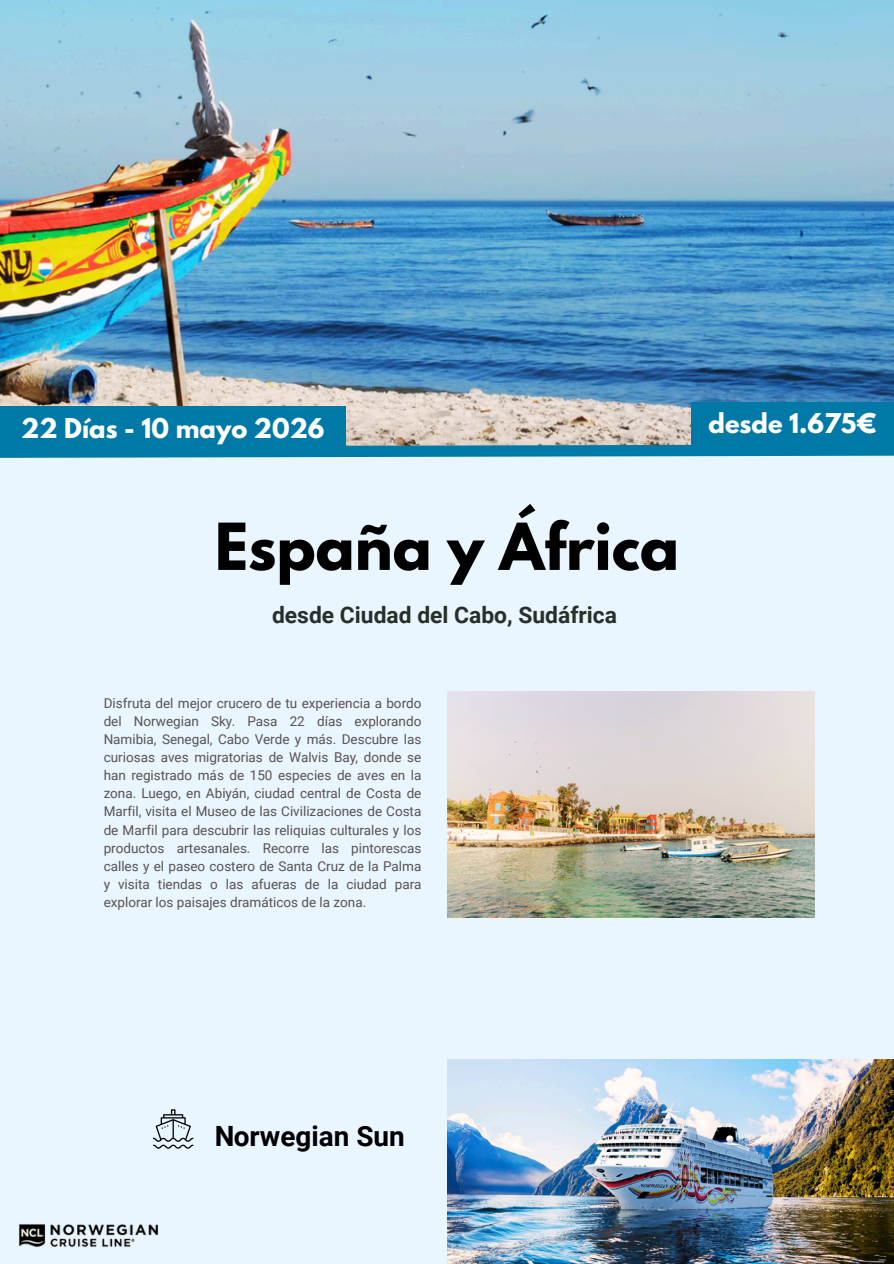
<style>
.page{position:relative;width:894px;height:1264px;background:#fff}
.page>*{position:absolute;margin:0;border:0;box-sizing:border-box;transform-origin:0 0}
.t1{font:700 57.3px "League Spartan";color:#000}
.t2{font:700 27.9px "Roboto";color:#000}
.t3{font:700 24.15px "League Spartan";color:#fff}
.t4{font:700 22.8px "Roboto";color:#272f28}
.t5{font:13.5px/18px "Roboto";color:#595252;text-align:justify}
</style>
<div class="page">
<div style="left:0;top:0;width:893px;height:1263px;background:#e9f5ff"></div>
<img style="left:0;top:0;width:893px;height:439px">
<div style="left:0;top:406px;width:346px;height:51px;background:#0079a7"></div>
<div style="left:690px;top:402px;width:203px;height:50px;background:#0079a7"></div>
<svg style="left:0;top:439px;width:893px;height:19px"></svg>
<img style="left:447px;top:1059px;width:446px;height:204px">
<img style="left:447px;top:691px;width:367px;height:226px">
<svg style="left:153px;top:1109px;width:40px;height:39px"></svg>
<img style="left:19px;top:1224px;width:140px;height:23px">
<h3 class="t3" style="left:21px;top:416px;width:305px">22 Días - 10 mayo 2026</h3>
<h3 class="t3" style="left:708px;top:411px;width:169px">desde 1.675€</h3>
<h1 class="t1" style="left:215px;top:518px;width:465px">España y África</h1>
<h3 class="t4" style="left:272px;top:602px;width:346px">desde Ciudad del Cabo, Sudáfrica</h3>
<p class="t5" style="left:104px;top:694px;width:319px">Disfruta del mejor crucero de tu experiencia a bordo del Norwegian Sky. Pasa 22 días explorando Namibia, Senegal, Cabo Verde y más. Descubre las curiosas aves migratorias de Walvis Bay, donde se han registrado más de 150 especies de aves en la zona. Luego, en Abiyán, ciudad central de Costa de Marfil, visita el Museo de las Civilizaciones de Costa de Marfil para descubrir las reliquias culturales y los productos artesanales. Recorre las pintorescas calles y el paseo costero de Santa Cruz de la Palma y visita tiendas o las afueras de la ciudad para explorar los paisajes dramáticos de la zona.</p>
<h2 class="t2" style="left:214px;top:1120px;width:192px">Norwegian Sun</h2>
</div>
